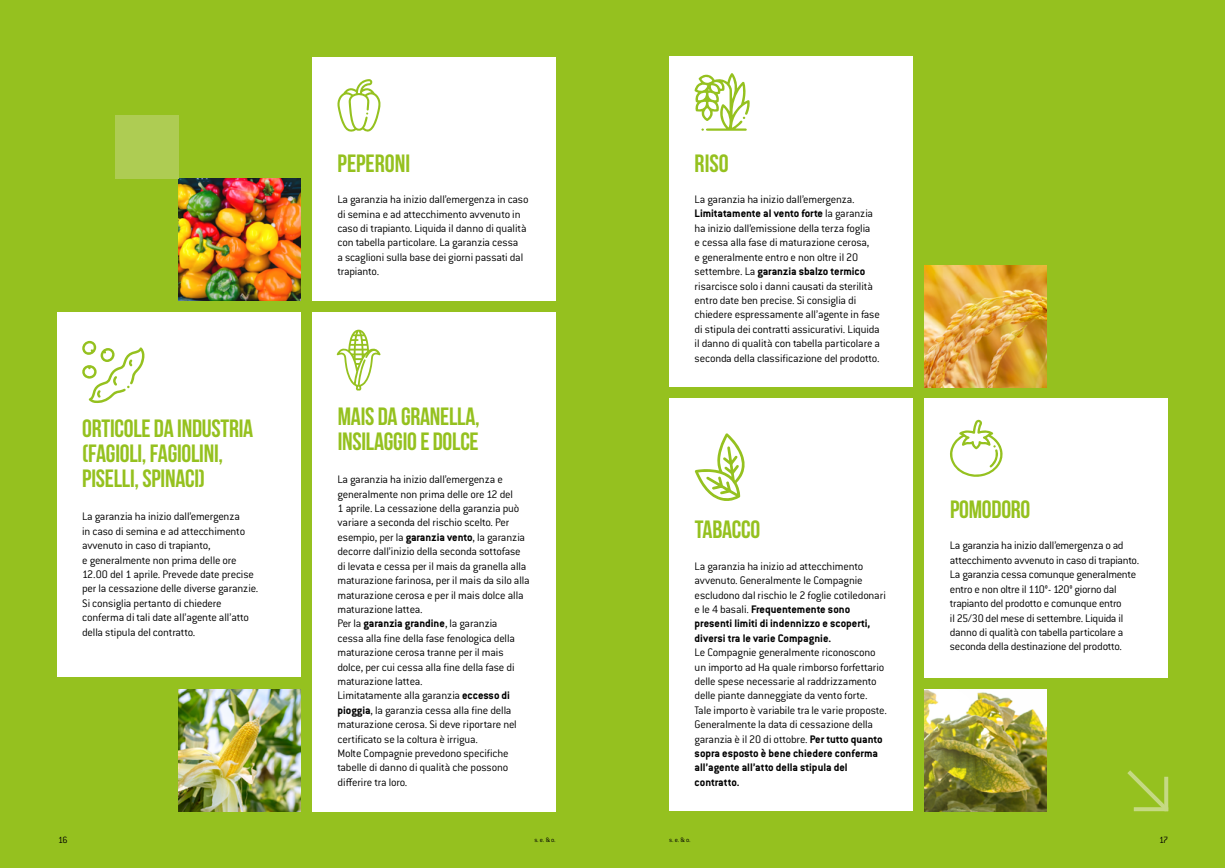
<style>
.page{position:relative;width:1225px;height:868px;background:#fff}
.page>*{position:absolute;margin:0;border:0;box-sizing:border-box;transform-origin:0 0}
.t1{font:700 25px/25px "Bebas Neue";letter-spacing:-.01em;color:#95c11f}
.t2{font:12px/14.4px "Conduit ITC Light";letter-spacing:-.015em;color:#000}
.t3{font:10px "Conduit ITC Light";color:#000}
.t4{font:7px "Conduit ITC Light";color:#000}
.s1{font-family:"Conduit ITC";font-weight:700}
</style>
<div class="page">
<div style="left:0;top:0;width:612px;height:867px;background:#95c11f"></div>
<div style="left:57px;top:312px;width:243px;height:364px;background:#fff"></div>
<svg style="left:82px;top:341px;width:62px;height:62px"></svg>
<div style="left:312px;top:57px;width:244px;height:243px;background:#fff"></div>
<svg style="left:337px;top:79px;width:44px;height:53px"></svg>
<div style="left:312px;top:312px;width:244px;height:499px;background:#fff"></div>
<svg style="left:337px;top:329px;width:43px;height:61px"></svg>
<img style="left:179px;top:179px;width:121px;height:121px">
<img style="left:179px;top:689px;width:121px;height:122px">
<div style="left:115px;top:116px;width:64px;height:63px;background:#aecc53"></div>
<div style="left:612px;top:0;width:613px;height:867px;background:#95c11f"></div>
<svg style="left:1127px;top:770px;width:42px;height:42px"></svg>
<div style="left:669px;top:398px;width:244px;height:413px;background:#fff"></div>
<svg style="left:694px;top:433px;width:51px;height:68px"></svg>
<div style="left:924px;top:398px;width:244px;height:279px;background:#fff"></div>
<svg style="left:950px;top:419px;width:53px;height:57px"></svg>
<div style="left:669px;top:57px;width:244px;height:330px;background:#fff"></div>
<svg style="left:694px;top:73px;width:56px;height:58px"></svg>
<img style="left:924px;top:265px;width:122px;height:122px">
<img style="left:924px;top:689px;width:122px;height:122px">
<p class="t1" style="left:337px;top:150px;width:74px">PEPERONI</p>
<p class="t1" style="left:82px;top:416px;width:172px">ORTICOLE DA INDUSTRIA (FAGIOLI, FAGIOLINI,<br>PISELLI, SPINACI)</p>
<p class="t2" style="left:82px;top:509px;width:178px">La garanzia ha inizio dall’emergenza<br>in caso di semina e ad attecchimento avvenuto in caso di trapianto,<br>e generalmente non prima delle ore 12.00 del 1 aprile. Prevede date precise per la cessazione delle diverse garanzie.<br>Si consiglia pertanto di chiedere conferma di tali date all’agente all’atto della stipula del contratto.</p>
<p class="t2" style="left:337px;top:192px;width:192px">La garanzia ha inizio dall’emergenza in caso di semina e ad attecchimento avvenuto in caso di trapianto. Liquida il danno di qualità con tabella particolare. La garanzia cessa<br>a scaglioni sulla base dei giorni passati dal trapianto.</p>
<p class="t1" style="left:338px;top:404px;width:144px">MAIS DA GRANELLA,<br>INSILAGGIO E DOLCE</p>
<p class="t2" style="left:337px;top:472px;width:194px">La garanzia ha inizio dall’emergenza e generalmente non prima delle ore 12 del<br>1 aprile. La cessazione della garanzia può variare a seconda del rischio scelto. Per esempio, per la <span class="s1">garanzia vento</span>, la garanzia decorre dall’inizio della seconda sottofase di levata e cessa per il mais da granella alla maturazione farinosa, per il mais da silo alla maturazione cerosa e per il mais dolce alla maturazione lattea.<br>Per la <span class="s1">garanzia grandine</span>, la garanzia<br>cessa alla fine della fase fenologica della maturazione cerosa tranne per il mais dolce, per cui cessa alla fine della fase di maturazione lattea.<br>Limitatamente alla garanzia <span class="s1">eccesso di pioggia</span>, la garanzia cessa alla fine della maturazione cerosa. Si deve riportare nel certificato se la coltura è irrigua.<br>Molte Compagnie prevedono specifiche tabelle di danno di qualità che possono differire tra loro.</p>
<p class="t3" style="left:58px;top:833px;width:11px">16</p>
<p class="t4" style="left:534px;top:835px;width:23px">s. e. &amp; o.</p>
<p class="t1" style="left:694px;top:150px;width:36px">RISO</p>
<p class="t2" style="left:694px;top:192px;width:187px">La garanzia ha inizio dall’emergenza.<br><span class="s1">Limitatamente al vento forte</span> la garanzia ha inizio dall’emissione della terza foglia<br>e cessa alla fase di maturazione cerosa,<br>e generalmente entro e non oltre il 20 settembre. La <span class="s1">garanzia sbalzo termico </span>risarcisce solo i danni causati da sterilità entro date ben precise. Si consiglia di chiedere espressamente all’agente in fase di stipula dei contratti assicurativi. Liquida il danno di qualità con tabella particolare a seconda della classificazione del prodotto.</p>
<p class="t1" style="left:695px;top:517px;width:67px">TABACCO</p>
<p class="t2" style="left:694px;top:558px;width:194px">La garanzia ha inizio ad attecchimento avvenuto. Generalmente le Compagnie escludono dal rischio le 2 foglie cotiledonari e le 4 basali. <span class="s1">Frequentemente sono presenti limiti di indennizzo e scoperti, diversi tra le varie Compagnie.<br></span>Le Compagnie generalmente riconoscono un importo ad Ha quale rimborso forfettario delle spese necessarie al raddrizzamento delle piante danneggiate da vento forte.<br>Tale importo è variabile tra le varie proposte.<br>Generalmente la data di cessazione della garanzia è il 20 di ottobre. <span class="s1">Per tutto quanto sopra esposto è bene chiedere conferma all’agente all’atto della stipula del contratto.</span></p>
<p class="t1" style="left:950px;top:496px;width:82px">POMODORO</p>
<p class="t2" style="left:950px;top:538px;width:191px">La garanzia ha inizio dall’emergenza o ad attecchimento avvenuto in caso di trapianto.<br>La garanzia cessa comunque generalmente entro e non oltre il 110°- 120° giorno dal trapianto del prodotto e comunque entro<br>il 25/30 del mese di settembre. Liquida il danno di qualità con tabella particolare a seconda della destinazione del prodotto.</p>
<p class="t4" style="left:669px;top:835px;width:23px">s. e. &amp; o.</p>
<p class="t3" style="left:1159px;top:833px;width:11px">17</p>
</div>
